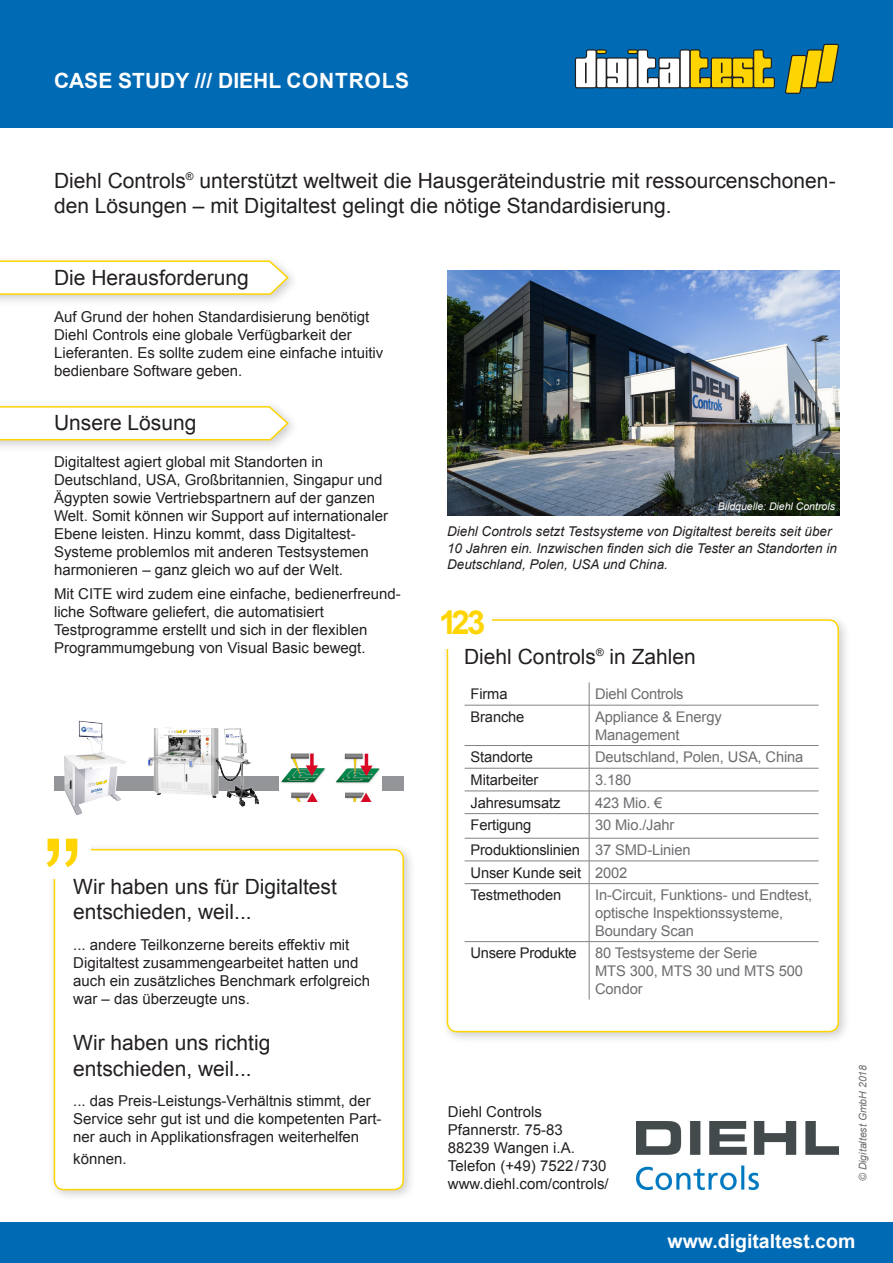
<style>
.page{position:relative;width:893px;height:1263px;background:#fff}
.page>*{position:absolute;margin:0;border:0;box-sizing:border-box;transform-origin:0 0}
.Subline{font:121.5px "Arial";color:#fed503}
.Subline-2{font:700 33px "Arial";color:#fed503}
.Subline-3{font:21px/25.2px "Arial";color:#231f20}
.t1{font:700 21px "Arial";color:#fff}
.t2{font:700 19.5px "Arial";color:#fff}
.fliesstext_schwarz{font:15px/18px "Arial";color:#231f20}
.fliesstext_schwarz-2{font:14.7px/17.7px "Arial";letter-spacing:-.01em;color:#6c6d70}
.fliesstext_schwarz-3{font:14.7px "Arial";letter-spacing:-.01em;color:#231f20}
.fliesstext_englisch{font:italic 13.5px/16.2px "Arial";color:#231f20}
.fliesstext_englisch-2{font:italic 10.5px "Arial";color:#fff}
.t3{font:italic 10.5px "Arial";color:#6c6d70}
</style>
<div class="page">
<div style="left:0;top:0;width:893px;height:128px;background:#006ab4"></div>
<div style="left:0;top:1222px;width:893px;height:41px;background:#006ab4"></div>
<svg style="left:575px;top:44px;width:264px;height:50px"></svg>
<div style="left:441px;top:613px;width:410px;height:431px;background:#231f20;opacity:.22"></div>
<div style="left:447px;top:620px;width:391px;height:411px;background:#fff;border-radius:9px"></div>
<div style="left:447px;top:619px;width:392px;height:413px;border:2px solid #fed503;border-radius:9px"></div>
<div style="left:417px;top:598px;width:74px;height:51px;background:#fff"></div>
<div style="left:0;top:400px;width:300px;height:52px;background:#231f20;opacity:.22"></div>
<svg style="left:0;top:405px;width:290px;height:37px"></svg>
<div style="left:0;top:254px;width:300px;height:53px;background:#231f20;opacity:.22"></div>
<svg style="left:0;top:260px;width:290px;height:36px"></svg>
<svg style="left:589px;top:682px;width:1px;height:23px"></svg>
<hr style="left:465px;top:705px;width:124px;height:1px;background:#808285">
<hr style="left:589px;top:705px;width:230px;height:1px;background:#808285">
<hr style="left:589px;top:705px;width:1px;height:40px;background:#808285">
<hr style="left:465px;top:745px;width:124px;height:1px;background:#808285">
<hr style="left:589px;top:745px;width:230px;height:1px;background:#808285">
<hr style="left:465px;top:768px;width:124px;height:1px;background:#808285">
<hr style="left:589px;top:768px;width:230px;height:1px;background:#808285">
<hr style="left:465px;top:791px;width:124px;height:1px;background:#808285">
<hr style="left:589px;top:791px;width:230px;height:1px;background:#808285">
<hr style="left:465px;top:813px;width:124px;height:1px;background:#808285">
<hr style="left:589px;top:813px;width:230px;height:1px;background:#808285">
<hr style="left:465px;top:838px;width:124px;height:1px;background:#808285">
<hr style="left:589px;top:838px;width:230px;height:1px;background:#808285">
<hr style="left:465px;top:861px;width:124px;height:1px;background:#808285">
<hr style="left:589px;top:861px;width:230px;height:1px;background:#808285">
<svg style="left:589px;top:746px;width:1px;height:137px"></svg>
<hr style="left:465px;top:883px;width:124px;height:1px;background:#808285">
<hr style="left:589px;top:883px;width:230px;height:1px;background:#808285">
<hr style="left:589px;top:884px;width:1px;height:57px;background:#808285">
<hr style="left:465px;top:941px;width:124px;height:1px;background:#808285">
<hr style="left:589px;top:941px;width:230px;height:1px;background:#808285">
<hr style="left:589px;top:942px;width:1px;height:57px;background:#808285">
<div style="left:48px;top:843px;width:368px;height:360px;background:#231f20;opacity:.22"></div>
<div style="left:54px;top:850px;width:349px;height:339px;background:#fff;border-radius:9px"></div>
<div style="left:54px;top:849px;width:350px;height:341px;border:2px solid #fed503;border-radius:9px"></div>
<div style="left:24px;top:828px;width:67px;height:50px;background:#fff"></div>
<img style="left:447px;top:270px;width:393px;height:245px">
<img style="left:636px;top:1121px;width:203px;height:68px">
<div style="left:54px;top:777px;width:350px;height:14px;background:#939598"></div>
<img style="left:147px;top:727px;width:114px;height:80px">
<img style="left:64px;top:721px;width:64px;height:94px">
<img style="left:280px;top:753px;width:101px;height:48px">
<p class="t1" style="left:54px;top:65px;width:357px">CASE STUDY /// DIEHL CONTROLS</p>
<p class="Subline-3" style="left:54px;top:167px;width:783px">Diehl Controls<sup>®</sup> unterstützt weltweit die Hausgeräteindustrie mit ressourcenschonen&shy;den Lösungen – mit Digitaltest gelingt die nötige Standardisierung.</p>
<p class="Subline-3" style="left:54px;top:265px;width:196px">Die Herausforderung</p>
<p class="fliesstext_schwarz" style="left:54px;top:308px;width:331px">Auf Grund der hohen Standardisierung benötigt Diehl Controls eine globale Verfügbarkeit der Lieferanten. Es sollte zudem eine einfache intuitiv bedienbare Software geben.</p>
<p class="Subline-3" style="left:54px;top:410px;width:144px">Unsere Lösung</p>
<p class="fliesstext_schwarz" style="left:54px;top:452px;width:336px">Digitaltest agiert global mit Standorten in Deutschland, USA, Großbritannien, Singapur und Ägypten sowie Vertriebspartnern auf der ganzen Welt. Somit können wir Support auf internationaler Ebene leisten. Hinzu kommt, dass Digitaltest-Systeme problemlos mit anderen Testsystemen harmonieren – ganz gleich wo auf der Welt.</p>
<p class="fliesstext_schwarz" style="left:54px;top:584px;width:348px">Mit CITE wird zudem eine einfache, bedienerfreund&shy;liche Software geliefert, die automatisiert Testprogramme erstellt und sich in der flexiblen Programmumgebung von Visual Basic bewegt.</p>
<p class="Subline" style="left:42px;top:725px;width:42px">„</p>
<p class="Subline-3" style="left:73px;top:873px;width:265px">Wir haben uns für Digitaltest entschieden, weil...</p>
<p class="fliesstext_schwarz" style="left:73px;top:935px;width:298px">... andere Teilkonzerne bereits effektiv mit Digitaltest zusammengearbeitet hatten und auch ein zusätzliches Benchmark erfolgreich war – das überzeugte uns.</p>
<p class="Subline-3" style="left:73px;top:1030px;width:199px">Wir haben uns richtig entschieden, weil...</p>
<p class="fliesstext_schwarz" style="left:73px;top:1092px;width:310px">... das Preis-Leistungs-Verhältnis stimmt, der<br>Service sehr gut ist und die kompetenten Part&shy;ner auch in Applikationsfragen weiterhelfen</p>
<p class="fliesstext_schwarz" style="left:73px;top:1149px;width:55px">können.</p>
<p class="fliesstext_englisch-2" style="left:718px;top:499px;width:119px">Bildquelle: Diehl Controls</p>
<p class="fliesstext_englisch" style="left:447px;top:524px;width:391px">Diehl Controls setzt Testsysteme von Digitaltest bereits seit über<br>10 Jahren ein. Inzwischen finden sich die Tester an Standorten in<br>Deutschland, Polen, USA und China.</p>
<p class="Subline-2" style="left:439px;top:599px;width:48px">123</p>
<p class="Subline-3" style="left:464px;top:644px;width:233px">Diehl Controls<sup>®</sup> in Zahlen</p>
<p class="fliesstext_schwarz-3" style="left:471px;top:684px;width:38px">Firma</p>
<p class="fliesstext_schwarz-2" style="left:595px;top:685px;width:90px">Diehl Controls</p>
<p class="fliesstext_schwarz-3" style="left:471px;top:706px;width:55px">Branche</p>
<p class="fliesstext_schwarz-2" style="left:595px;top:708px;width:128px">Appliance &amp; Energy<br>Management</p>
<p class="fliesstext_schwarz-3" style="left:471px;top:747px;width:64px">Standorte</p>
<p class="fliesstext_schwarz-2" style="left:595px;top:748px;width:210px">Deutschland, Polen, USA, China</p>
<p class="fliesstext_schwarz-3" style="left:471px;top:770px;width:69px">Mitarbeiter</p>
<p class="fliesstext_schwarz-2" style="left:595px;top:771px;width:38px">3.180</p>
<p class="fliesstext_schwarz-3" style="left:471px;top:792px;width:91px">Jahresumsatz</p>
<p class="fliesstext_schwarz-2" style="left:595px;top:793px;width:69px">423 Mio. €</p>
<p class="fliesstext_schwarz-3" style="left:471px;top:815px;width:62px">Fertigung</p>
<p class="fliesstext_schwarz-2" style="left:595px;top:816px;width:81px">30 Mio./Jahr</p>
<p class="fliesstext_schwarz-3" style="left:471px;top:840px;width:111px">Produktionslinien</p>
<p class="fliesstext_schwarz-2" style="left:595px;top:841px;width:97px">37 SMD-Linien</p>
<p class="fliesstext_schwarz-3" style="left:471px;top:862px;width:112px">Unser Kunde seit</p>
<p class="fliesstext_schwarz-2" style="left:595px;top:863px;width:34px">2002</p>
<p class="fliesstext_schwarz-3" style="left:471px;top:885px;width:92px">Testmethoden</p>
<p class="fliesstext_schwarz-2" style="left:595px;top:886px;width:219px">In-Circuit, Funktions- und Endtest, optische Inspektionssysteme,<br>Boundary Scan</p>
<p class="fliesstext_schwarz-3" style="left:471px;top:943px;width:108px">Unsere Produkte</p>
<p class="fliesstext_schwarz-2" style="left:595px;top:944px;width:209px">80 Testsysteme der Serie<br>MTS 300, MTS 30 und MTS 500<br>Condor</p>
<p class="fliesstext_schwarz" style="left:448px;top:1103px;width:96px">Diehl Controls</p>
<p class="fliesstext_schwarz" style="left:448px;top:1121px;width:117px">Pfannerstr. 75-83</p>
<p class="fliesstext_schwarz" style="left:448px;top:1139px;width:129px">88239 Wangen i.A.</p>
<p class="fliesstext_schwarz" style="left:448px;top:1157px;width:160px">Telefon (+49) 7522/730</p>
<p class="fliesstext_schwarz" style="left:448px;top:1175px;width:162px">www.diehl.com/controls/</p>
<p class="t3" style="left:856px;top:1181px;width:118px;rotate:-90deg">© Digitaltest GmbH 2018</p>
<h3 class="t2" style="left:668px;top:1227px;width:189px">www.digitaltest.com</h3>
</div>
